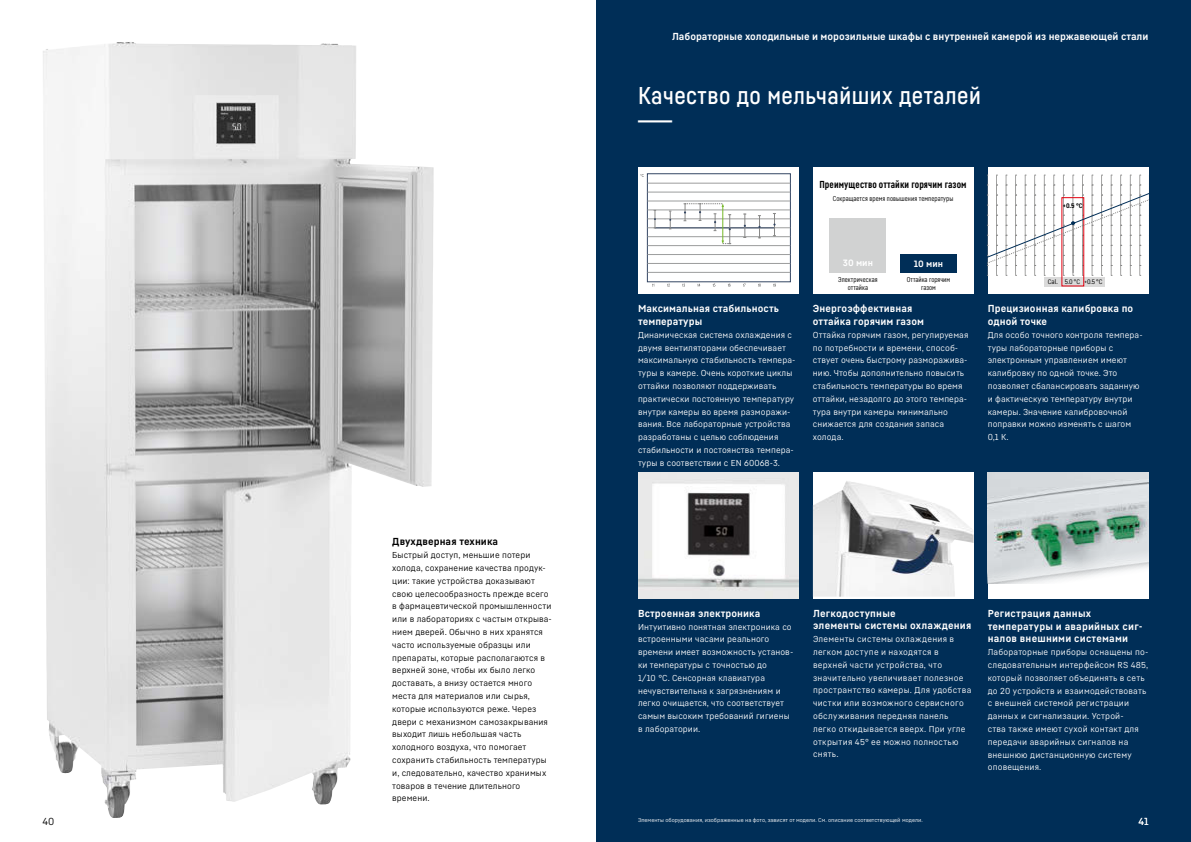
<style>
.page{position:relative;width:1191px;height:842px;background:#fff}
.page>*{position:absolute;margin:0;border:0;box-sizing:border-box;transform-origin:0 0}
.t1{font:24px/31.5px "Liebherr Head Regular 2";letter-spacing:.02em;color:#fff}
.t2{font:700 10px/12.8px "Liebherr Text";letter-spacing:.01em;color:#fff}
.t3{font:700 condensed 10px "Liebherr Text";letter-spacing:.01em;color:#000}
.t4{font:700 10px "Liebherr Text";letter-spacing:.01em;color:#000}
.t5{font:10px "Liebherr Text Regular 2";color:#000}
.t6{font:10px "Liebherr Text Regular 2";color:#fff}
.t7{font:700 9px "Liebherr Text";color:#fff}
.t8{font:8.5px/12.8px "Liebherr Text Regular 2";letter-spacing:.01em;color:#fff}
.t9{font:8.5px/12.8px "Liebherr Text Regular 2";letter-spacing:.01em;color:#000}
.t10{font:8.5px/12.8px "Liebherr Text Regular 2";letter-spacing:.03em;color:#fff}
.t11{font:condensed 7px/7.7px "Liebherr Text";letter-spacing:.01em;color:#000;text-align:center}
.t12{font:condensed 6.5px "Liebherr Text";color:#000;scale:1.13 1}
.t13{font:700 condensed 6.5px "Liebherr Text";color:#000;scale:1.13 1}
.t14{font:5.5px "Liebherr Text Regular 2";color:#fff}
</style>
<div class="page">
<div style="left:595px;top:0;width:596px;height:842px;background:#002e57"></div>
<div style="left:813px;top:167px;width:160px;height:126px;background:#fff"></div>
<div style="left:638px;top:167px;width:160px;height:126px;background:#fff"></div>
<hr style="left:647px;top:183px;width:143px;height:1px;background:#9c9d9d">
<hr style="left:647px;top:192px;width:143px;height:1px;background:#9c9d9d">
<hr style="left:647px;top:201px;width:143px;height:1px;background:#9c9d9d">
<hr style="left:647px;top:210px;width:143px;height:1px;background:#9c9d9d">
<hr style="left:647px;top:219px;width:143px;height:1px;background:#9c9d9d">
<hr style="left:647px;top:228px;width:143px;height:1px;background:#9c9d9d">
<hr style="left:647px;top:236px;width:143px;height:1px;background:#9c9d9d">
<hr style="left:647px;top:245px;width:143px;height:1px;background:#9c9d9d">
<hr style="left:647px;top:254px;width:143px;height:1px;background:#9c9d9d">
<hr style="left:647px;top:263px;width:143px;height:1px;background:#9c9d9d">
<hr style="left:647px;top:272px;width:143px;height:1px;background:#9c9d9d">
<hr style="left:655px;top:228px;width:119px;height:1px;background:#344663">
<svg style="left:653px;top:210px;width:3px;height:19px"></svg>
<svg style="left:669px;top:211px;width:2px;height:19px"></svg>
<div style="left:729px;top:214px;width:1px;height:30px;border:1px solid #878786"></div>
<hr style="left:722px;top:206px;width:1px;height:35px;background:#76b828">
<svg style="left:721px;top:240px;width:10px;height:4px"></svg>
<svg style="left:683px;top:203px;width:48px;height:28px"></svg>
<svg style="left:743px;top:214px;width:3px;height:24px"></svg>
<svg style="left:758px;top:215px;width:3px;height:24px"></svg>
<svg style="left:773px;top:213px;width:3px;height:23px"></svg>
<div style="left:987px;top:167px;width:161px;height:126px;background:#fff"></div>
<div style="left:1044px;top:277px;width:60px;height:9px;background:#dadada"></div>
<svg style="left:987px;top:175px;width:161px;height:101px"></svg>
<div style="left:987px;top:472px;width:161px;height:126px;background:#fff"></div>
<img style="left:987px;top:472px;width:161px;height:111px">
<img style="left:43px;top:42px;width:391px;height:776px">
<img style="left:638px;top:472px;width:160px;height:126px">
<div style="left:813px;top:472px;width:160px;height:126px;background:#fff"></div>
<img style="left:813px;top:481px;width:160px;height:116px">
<div style="left:829px;top:219px;width:57px;height:54px;background:#d1d2d2"></div>
<div style="left:900px;top:254px;width:57px;height:19px;background:#002e57"></div>
<p class="t2" style="left:672px;top:30px;width:478px">Лабораторные холодильные и морозильные шкафы с внутренней камерой из нержавеющей стали</p>
<p class="t4" style="left:392px;top:535px;width:107px">Двухдверная техника</p>
<p class="t9" style="left:392px;top:548px;width:161px">Быстрый доступ, меньшие потери холода, сохранение качества продук&shy;ции: такие устройства доказывают свою целесообразность прежде всего в фармацевтической промышленности или в лабораториях с частым открыва&shy;нием дверей. Обычно в них хранятся часто используемые образцы или препараты, которые располагаются в верхней зоне, чтобы их было легко доставать, а внизу остается много места для материалов или сырья, которые используются реже. Через двери с механизмом самозакрывания выходит лишь небольшая часть холодного воздуха, что помогает сохранить стабильность температуры и, следовательно, качество хранимых товаров в течение длительного времени.</p>
<h1 class="t1" style="left:638px;top:79px;width:344px">Качество до мельчайших деталей ---</h1>
<p class="t3" style="left:819px;top:178px;width:149px">Преимущество оттайки горячим газом</p>
<p class="t11" style="left:833px;top:195px;width:122px">Сокращается время повышения температуры</p>
<p class="t13" style="left:1063px;top:201px;width:19px">+0.5 °C</p>
<p class="t2" style="left:638px;top:302px;width:142px">Максимальная стабильность температуры</p>
<p class="t8" style="left:638px;top:328px;width:159px">Динамическая система охлаждения с двумя вентиляторами обеспечивает максимальную стабильность темпера&shy;туры в камере. Очень короткие циклы оттайки позволяют поддерживать практически постоянную температуру внутри камеры во время разморажи&shy;вания. Все лабораторные устройства разработаны с целью соблюдения стабильности и постоянства темпера&shy;туры в соответствии с EN 60068-3.</p>
<p class="t7" style="left:843px;top:256px;width:32px">30 мин</p>
<p class="t11" style="left:838px;top:276px;width:41px">Электрическая оттайка</p>
<p class="t7" style="left:914px;top:258px;width:31px">10 мин</p>
<p class="t11" style="left:907px;top:276px;width:45px">Оттайка горячим газом</p>
<p class="t2" style="left:813px;top:302px;width:113px">Энергоэффективная оттайка горячим газом</p>
<p class="t8" style="left:813px;top:328px;width:157px">Оттайка горячим газом, регулируемая по потребности и времени, способ&shy;ствует очень быстрому разморажива&shy;нию. Чтобы дополнительно повысить стабильность температуры во время оттайки, незадолго до этого темпера&shy;тура внутри камеры минимально снижается для создания запаса холода.</p>
<p class="t12" style="left:1047px;top:277px;width:50px">Cal. 5.0 °C +0.5 °C</p>
<p class="t2" style="left:987px;top:302px;width:147px">Прецизионная калибровка по одной точке</p>
<p class="t8" style="left:987px;top:328px;width:156px">Для особо точного контроля темпера&shy;туры лабораторные приборы с электронным управлением имеют калибровку по одной точке. Это позволяет сбалансировать заданную и фактическую температуру внутри камеры. Значение калибровочной поправки можно изменять с шагом<br>0,1 К.</p>
<p class="t2" style="left:638px;top:606px;width:124px">Встроенная электроника</p>
<p class="t8" style="left:638px;top:620px;width:157px">Интуитивно понятная электроника со встроенными часами реального времени имеет возможность установ&shy;ки температуры с точностью до<br>1/10 °C. Сенсорная клавиатура нечувствительна к загрязнениям и легко очищается, что соответствует самым высоким требований гигиены в лаборатории.</p>
<p class="t2" style="left:813px;top:606px;width:160px">Легкодоступные<br>элементы системы охлаждения</p>
<p class="t10" style="left:813px;top:632px;width:160px">Элементы системы охлаждения в легком доступе и находятся в верхней части устройства, что значительно увеличивает полезное пространтство камеры. Для удобства чистки или возможного сервисного обслуживания передняя панель легко откидывается вверх. При угле открытия 45° ее можно полностью снять.</p>
<p class="t2" style="left:987px;top:606px;width:156px">Регистрация данных температуры и аварийных сиг&shy;налов внешними системами</p>
<p class="t8" style="left:987px;top:645px;width:162px">Лабораторные приборы оснащены по&shy;следовательным интерфейсом RS 485, который позволяет объединять в сеть до 20 устройств и взаимодействовать с внешней системой регистрации данных и сигнализации. Устрой-<br>ства также имеют сухой контакт для передачи аварийных сигналов на внешнюю дистанционную систему оповещения.</p>
<p class="t5" style="left:43px;top:815px;width:13px">40</p>
<p class="t14" style="left:638px;top:817px;width:286px">Элементы оборудования, изображенные на фото, зависят от модели. См. описание соответствующей модели.</p>
<p class="t6" style="left:1138px;top:815px;width:12px">41</p>
</div>
